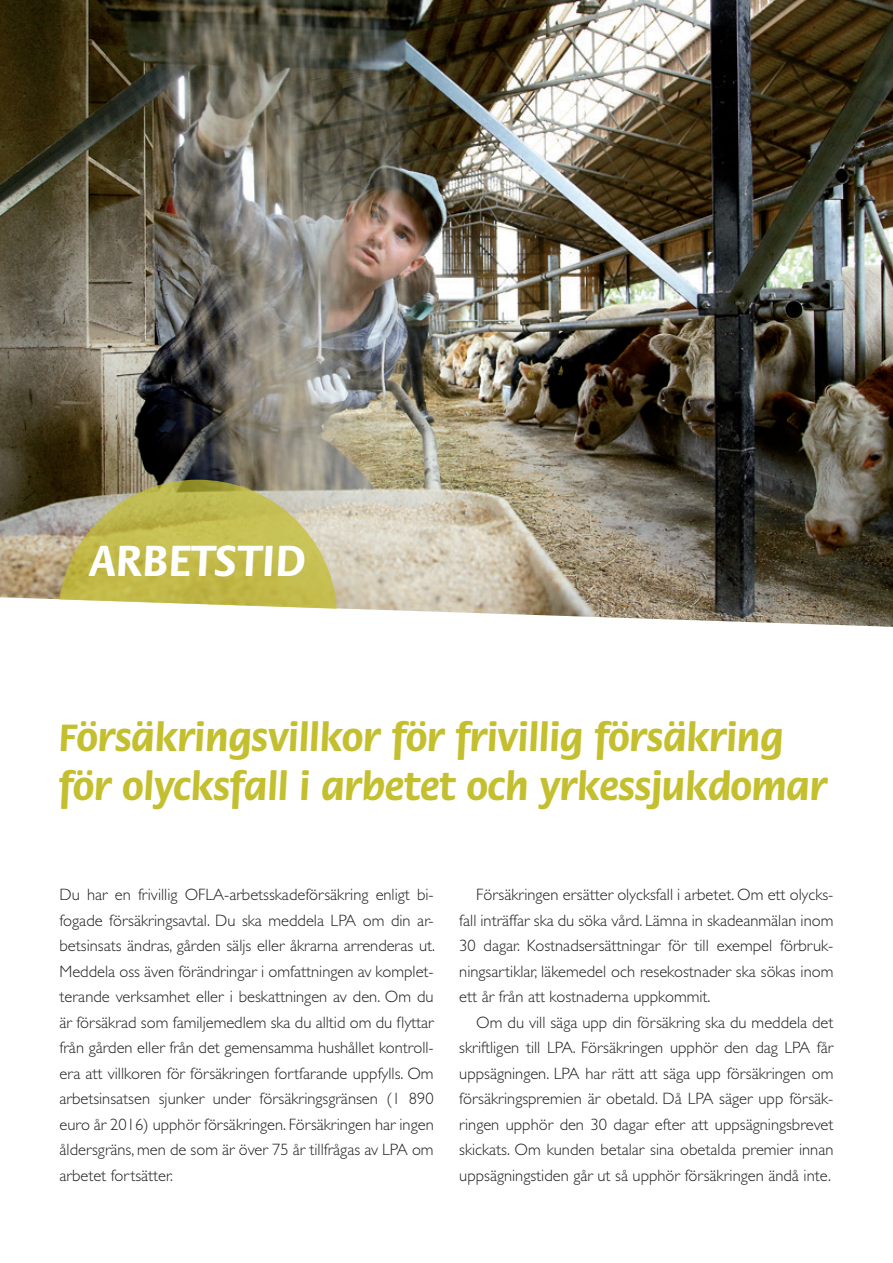
<style>
.page{position:relative;width:893px;height:1263px;background:#fff}
.page>*{position:absolute;margin:0;border:0;box-sizing:border-box;transform-origin:0 0}
.VÄLIOTSIKKO{font:700 46.5px "Flora";letter-spacing:.01em;color:#fff}
.LEIPÄ{font:700 40.5px/48.6px "Flora";color:#c4bf2f}
.LEIPÄ_2{font:300 16.5px/25.5px "Gill Sans";color:#231f20;text-align:justify}
.LEIPÄ-2{font:300 16.5px/25.5px "Gill Sans";color:#231f20;text-align:justify}
</style>
<div class="page">
<img style="left:0;top:0;width:893px;height:627px">
<svg style="left:60px;top:479px;width:277px;height:130px;background:#bdb662"></svg>
<p class="VÄLIOTSIKKO" style="left:89px;top:535px;width:218px">ARBETSTID</p>
<p class="LEIPÄ" style="left:59px;top:715px;width:770px">Försäkringsvillkor för frivillig försäkring för olycksfall i arbetet och yrkessjukdomar</p>
<p class="LEIPÄ-2" style="left:60px;top:882px;width:377px">Du har en frivillig OFLA-arbetsskadeförsäkring enligt bi&shy;fogade försäkringsavtal. Du ska meddela LPA om din ar&shy;betsinsats ändras, gården säljs eller åkrarna arrenderas ut.<br>Meddela oss även förändringar i omfattningen av komplet&shy;terande verksamhet eller i beskattningen av den. Om du är försäkrad som familjemedlem ska du alltid om du flyttar från gården eller från det gemensamma hushållet kontroll&shy;era att villkoren för försäkringen fortfarande uppfylls. Om arbetsinsatsen sjunker under försäkringsgränsen (1 890 euro år 2016) upphör försäkringen. Försäkringen har ingen åldersgräns, men de som är över 75 år tillfrågas av LPA om arbetet fortsätter.</p>
<p class="LEIPÄ_2" style="left:459px;top:882px;width:376px;text-indent:17px">Försäkringen ersätter olycksfall i arbetet. Om ett olycks&shy;fall inträffar ska du söka vård. Lämna in skadeanmälan inom 30 dagar. Kostnadsersättningar för till exempel förbruk&shy;ningsartiklar, läkemedel och resekostnader ska sökas inom ett år från att kostnaderna uppkommit.</p>
<p class="LEIPÄ_2" style="left:459px;top:1009px;width:376px;text-indent:17px">Om du vill säga upp din försäkring ska du meddela det skriftligen till LPA. Försäkringen upphör den dag LPA får uppsägningen. LPA har rätt att säga upp försäkringen om försäkringspremien är obetald. Då LPA säger upp försäk&shy;ringen upphör den 30 dagar efter att uppsägningsbrevet skickats. Om kunden betalar sina obetalda premier innan uppsägningstiden går ut så upphör försäkringen ändå inte.</p>
</div>
